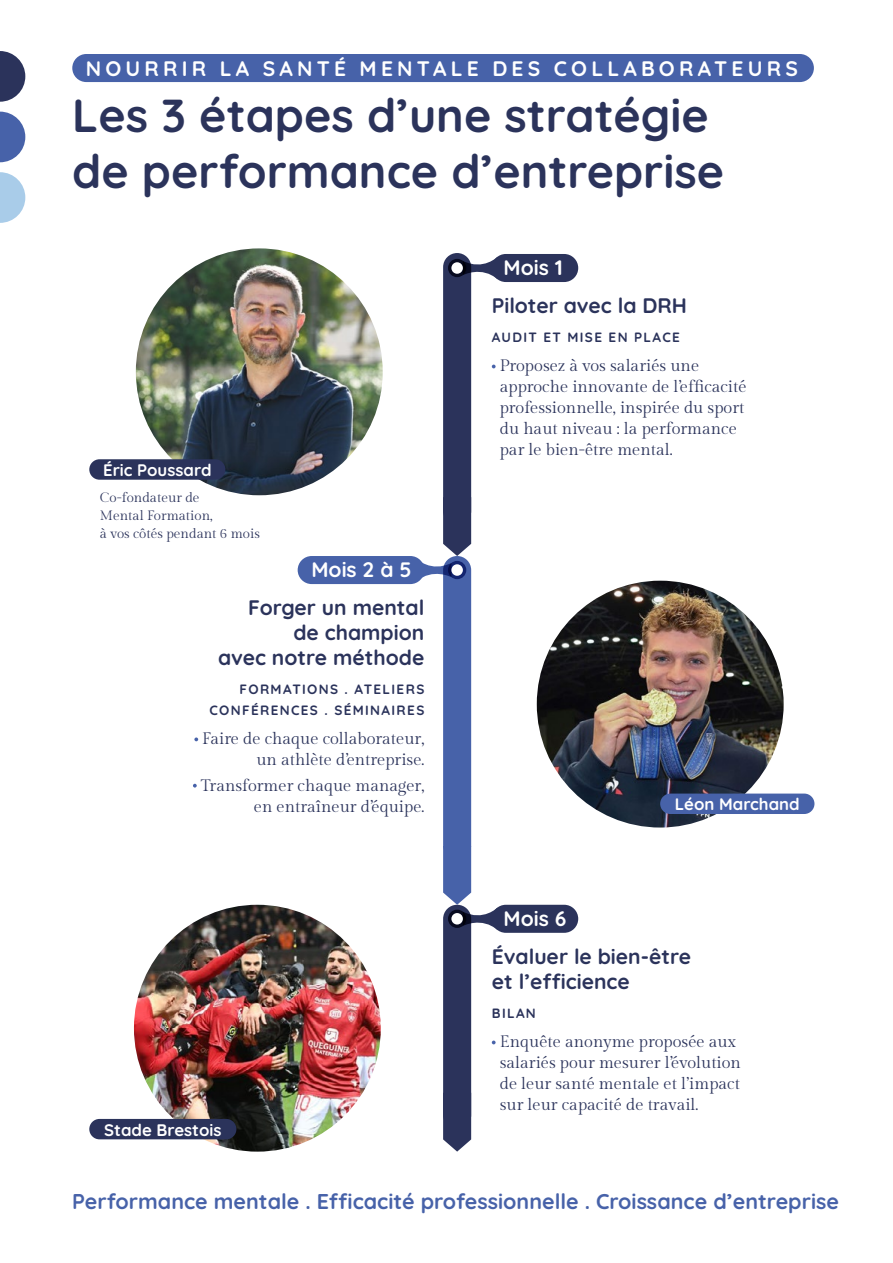
<style>
.page{position:relative;width:893px;height:1263px;background:#fff}
.page>*{position:absolute;margin:0;border:0;box-sizing:border-box;transform-origin:0 0}
.t1{font:700 46.5px/55.8px "Quicksand";color:#2b335b}
.t2{font:700 21.45px "Quicksand";color:#4762a9}
.t3{font:700 21px/25.2px "Quicksand";color:#2b335b}
.t4{font:700 21px "Quicksand";letter-spacing:.2em;color:#fff}
.t5{font:700 16.65px "Quicksand";color:#fff}
.t6{font:16.5px/21px "Gilda Display";color:#2b335b}
.t7{font:700 13.5px/20.4px "Quicksand";letter-spacing:.1em;color:#2b335b;text-align:right}
.t8{font:13.5px/18px "Gilda Display";color:#2b335b}
</style>
<div class="page">
<svg style="left:0;top:51px;width:25px;height:51px"></svg>
<svg style="left:0;top:112px;width:25px;height:50px"></svg>
<svg style="left:0;top:172px;width:25px;height:51px"></svg>
<div style="left:443px;top:905px;width:28px;height:224px;background:#2b335b;border-radius:14px"></div>
<svg style="left:443px;top:1118px;width:28px;height:33px"></svg>
<div style="left:492px;top:905px;width:86px;height:28px;background:#2b335b;border-radius:14px"></div>
<svg style="left:492px;top:1040px;width:4px;height:4px"></svg>
<div style="left:443px;top:556px;width:28px;height:303px;background:#4762a9;border-radius:14px"></div>
<svg style="left:443px;top:846px;width:55px;height:84px"></svg>
<div style="left:298px;top:556px;width:126px;height:28px;background:#4762a9;border-radius:14px"></div>
<svg style="left:194px;top:737px;width:4px;height:4px"></svg>
<svg style="left:193px;top:784px;width:4px;height:3px"></svg>
<div style="left:443px;top:253px;width:28px;height:272px;background:#2b335b;border-radius:14px"></div>
<svg style="left:417px;top:514px;width:54px;height:67px"></svg>
<svg style="left:463px;top:257px;width:34px;height:22px"></svg>
<div style="left:492px;top:254px;width:86px;height:28px;background:#2b335b;border-radius:14px"></div>
<svg style="left:492px;top:365px;width:4px;height:3px"></svg>
<svg style="left:448px;top:259px;width:18px;height:18px"></svg>
<div style="left:451px;top:262px;width:12px;height:12px;background:#fff;border-radius:50%"></div>
<div style="left:72px;top:54px;width:742px;height:28px;background:#4762a9;border-radius:14px"></div>
<img style="left:134px;top:905px;width:247px;height:246px;border-radius:123px">
<img style="left:537px;top:581px;width:247px;height:246px;border-radius:123px">
<img style="left:136px;top:248px;width:247px;height:247px;border-radius:123px">
<div style="left:89px;top:459px;width:136px;height:21px;background:#2b335b;border-radius:10px"></div>
<div style="left:89px;top:1119px;width:147px;height:20px;background:#2b335b;border-radius:10px"></div>
<div style="left:660px;top:793px;width:154px;height:21px;background:#4762a9;border-radius:10px"></div>
<p class="t4" style="left:86px;top:52px;width:714px">NOURRIR LA SANTÉ MENTALE DES COLLABORATEURS</p>
<h1 class="t1" style="left:72px;top:83px;width:653px">Les 3 étapes d’une stratégie de performance d’entreprise</h1>
<p class="t5" style="left:103px;top:457px;width:110px">Éric Poussard</p>
<p class="t8" style="left:100px;top:488px;width:162px">Co-fondateur de<br>Mental Formation,<br>à vos côtés pendant 6 mois</p>
<p class="t4" style="left:311px;top:553px;width:102px">Mois 2 à 5</p>
<p class="t3" style="left:218px;top:593px;width:208px;text-align:right">Forger un mental de champion<br>avec notre méthode</p>
<p class="t7" style="left:209px;top:678px;width:216px">FORMATIONS . ATELIERS<br>CONFÉRENCES . SÉMINAIRES</p>
<p class="t6" style="left:202px;top:728px;width:224px;text-align:right">Faire de chaque collaborateur, un athlète d’entreprise.</p>
<p class="t6" style="left:201px;top:774px;width:225px;text-align:right">Transformer chaque manager, en entraîneur d’équipe.</p>
<p class="t5" style="left:104px;top:1117px;width:119px">Stade Brestois</p>
<p class="t4" style="left:504px;top:251px;width:61px">Mois 1</p>
<p class="t3" style="left:492px;top:291px;width:197px">Piloter avec la DRH</p>
<p class="t7" style="left:492px;top:326px;width:190px">AUDIT ET MISE EN PLACE</p>
<p class="t6" style="left:500px;top:355px;width:248px">Proposez à vos salariés une approche innovante de l’efficacité professionnelle, inspirée du sport du haut niveau : la performance par le bien-être mental.</p>
<p class="t5" style="left:675px;top:791px;width:126px">Léon Marchand</p>
<p class="t4" style="left:504px;top:902px;width:64px">Mois 6</p>
<p class="t3" style="left:492px;top:941px;width:201px">Évaluer le bien-être et l’efficience</p>
<p class="t7" style="left:492px;top:1001px;width:46px">BILAN</p>
<p class="t6" style="left:500px;top:1031px;width:243px">Enquête anonyme proposée aux salariés pour mesurer l’évolution de leur santé mentale et l’impact sur leur capacité de travail.</p>
<h2 class="t2" style="left:72px;top:1185px;width:768px">Performance mentale . Efficacité professionnelle . Croissance d’entreprise</h2>
</div>
